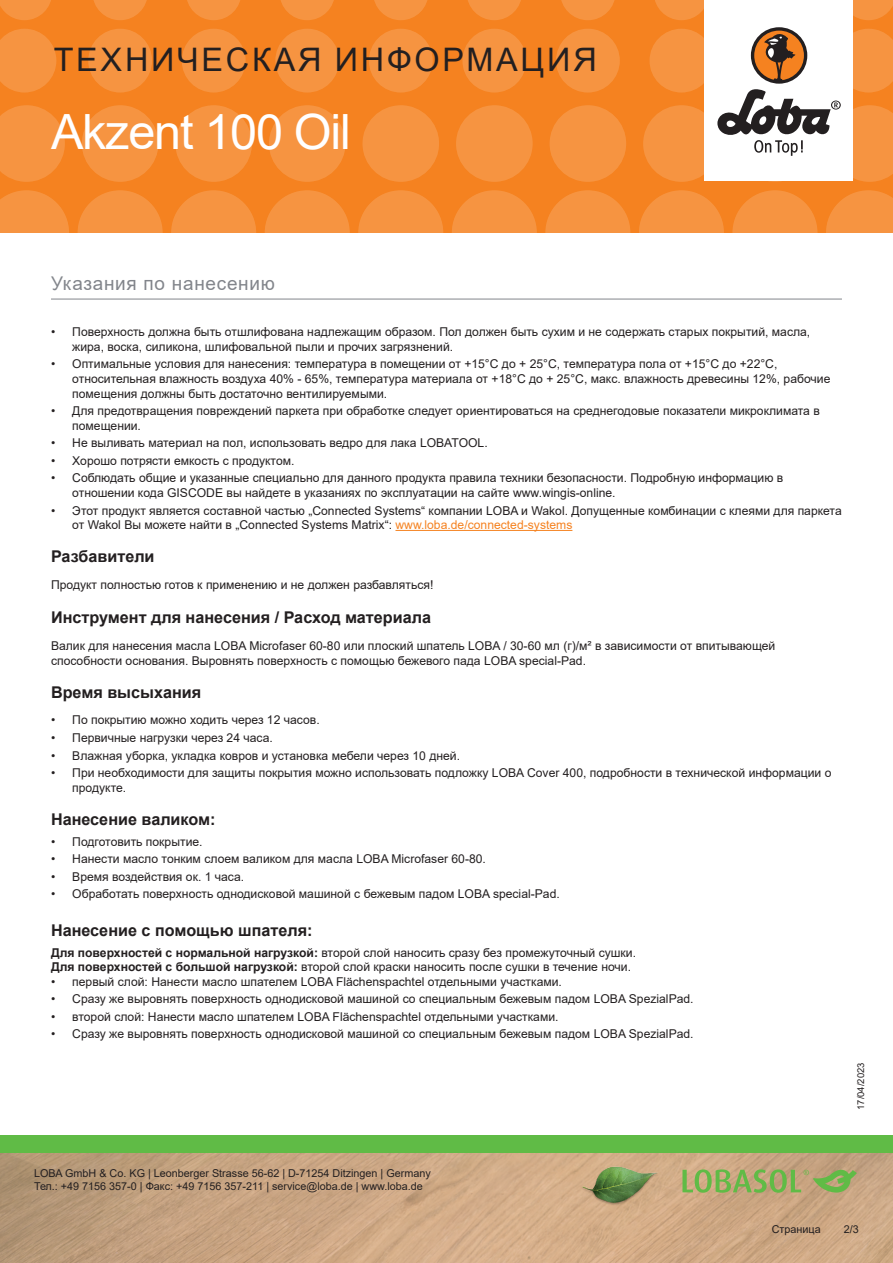
<style>
.page{position:relative;width:893px;height:1263px;background:#fff}
.page>*{position:absolute;margin:0;border:0;box-sizing:border-box;transform-origin:0 0}
.Produktname_Arial{font:48.6px "Arial";letter-spacing:-.025em;color:#fff}
.t1{font:32.4px "Arial";letter-spacing:.085em;color:#231f20}
.Titel_grau_Arial{font:18.9px "Arial";letter-spacing:.04em;color:#82858b}
.h1_Arial{font:700 16.2px "Arial";color:#231f20}
.Text_Arial{font:12.15px/14.5px "Arial";color:#231f20}
.t2{font:10.8px/12.9px "Arial";color:#231f20}
.t3{font:9.45px "Arial";color:#231f20}
.s1{color:#f58220}
.s2{font-weight:700}
</style>
<div class="page">
<div style="left:0;top:0;width:893px;height:233px;background:#f58220"></div>
<svg style="left:0;top:190px;width:69px;height:43px"></svg>
<svg style="left:78px;top:190px;width:85px;height:85px;fill:#f69441"></svg>
<svg style="left:171px;top:190px;width:85px;height:85px;fill:#f69441"></svg>
<svg style="left:265px;top:190px;width:85px;height:85px;fill:#f69441"></svg>
<svg style="left:358px;top:190px;width:85px;height:85px;fill:#f69441"></svg>
<svg style="left:545px;top:190px;width:85px;height:85px;fill:#f69441"></svg>
<svg style="left:452px;top:190px;width:85px;height:85px;fill:#f69441"></svg>
<svg style="left:732px;top:190px;width:85px;height:85px;fill:#f69441"></svg>
<svg style="left:639px;top:190px;width:85px;height:85px;fill:#f69441"></svg>
<svg style="left:826px;top:190px;width:67px;height:43px"></svg>
<svg style="left:0;top:105px;width:65px;height:77px"></svg>
<svg style="left:82px;top:105px;width:76px;height:77px"></svg>
<svg style="left:175px;top:105px;width:77px;height:77px"></svg>
<svg style="left:269px;top:105px;width:76px;height:77px"></svg>
<svg style="left:456px;top:105px;width:77px;height:77px"></svg>
<svg style="left:362px;top:105px;width:77px;height:77px"></svg>
<svg style="left:550px;top:105px;width:76px;height:77px"></svg>
<svg style="left:0;top:29px;width:56px;height:63px"></svg>
<svg style="left:182px;top:29px;width:64px;height:63px"></svg>
<svg style="left:88px;top:29px;width:64px;height:63px"></svg>
<svg style="left:275px;top:29px;width:64px;height:63px"></svg>
<svg style="left:462px;top:29px;width:64px;height:63px"></svg>
<svg style="left:369px;top:29px;width:64px;height:63px"></svg>
<svg style="left:556px;top:29px;width:64px;height:63px"></svg>
<svg style="left:0;top:0;width:51px;height:20px"></svg>
<svg style="left:187px;top:0;width:53px;height:20px"></svg>
<svg style="left:468px;top:0;width:53px;height:20px"></svg>
<svg style="left:655px;top:0;width:49px;height:20px"></svg>
<svg style="left:93px;top:0;width:54px;height:20px"></svg>
<svg style="left:374px;top:0;width:54px;height:20px"></svg>
<svg style="left:281px;top:0;width:53px;height:20px"></svg>
<svg style="left:561px;top:0;width:54px;height:20px"></svg>
<svg style="left:853px;top:0;width:40px;height:20px"></svg>
<img style="left:0;top:1152px;width:893px;height:111px">
<div style="left:0;top:1135px;width:893px;height:17px;background:#60bb46"></div>
<div style="left:704px;top:0;width:149px;height:181px;background:#fff"></div>
<svg style="left:643px;top:29px;width:250px;height:153px"></svg>
<img style="left:578px;top:1161px;width:82px;height:81px">
<svg style="left:682px;top:1169px;width:175px;height:24px;background:#9fac69"></svg>
<hr style="left:395px;top:530px;width:177px;height:1px;background:#f58220">
<hr style="left:51px;top:299px;width:791px;height:1px;background:#82858b">
<h2 class="t1" style="left:54px;top:37px;width:544px">ТЕХНИЧЕСКАЯ ИНФОРМАЦИЯ</h2>
<p class="Produktname_Arial" style="left:51px;top:99px;width:301px">Akzent 100 Oil</p>
<p class="Titel_grau_Arial" style="left:51px;top:270px;width:225px">Указания по нанесению</p>
<p class="Text_Arial" style="left:72px;top:325px;width:739px;text-indent:-21px">• Поверхность должна быть отшлифована надлежащим образом. Пол должен быть сухим и не содержать старых покрытий, масла, жира, воска, силикона, шлифовальной пыли и прочих загрязнений.</p>
<p class="Text_Arial" style="left:72px;top:357px;width:760px;text-indent:-21px">• Оптимальные условия для нанесения: температура в помещении от +15°C до + 25°C, температура пола от +15°C до +22°C, относительная влажность воздуха 40% - 65%, температура материала от +18°C до + 25°C, макс. влажность древесины 12%, рабочие помещения должны быть достаточно вентилируемыми.</p>
<p class="Text_Arial" style="left:72px;top:403px;width:749px;text-indent:-21px">• Для предотвращения повреждений паркета при обработке следует ориентироваться на среднегодовые показатели микроклимата в помещении.</p>
<p class="Text_Arial" style="left:51px;top:436px;width:438px">• Не выливать материал на пол, использовать ведро для лака LOBATOOL.</p>
<p class="Text_Arial" style="left:51px;top:453px;width:245px">• Хорошо потрясти емкость с продуктом.</p>
<p class="Text_Arial" style="left:72px;top:471px;width:713px;text-indent:-21px">• Соблюдать общие и указанные специально для данного продукта правила техники безопасности. Подробную информацию в отношении кода GISCODE вы найдете в указаниях по эксплуатации на сайте www.wingis-online.</p>
<p class="Text_Arial" style="left:72px;top:503px;width:771px;text-indent:-21px">• Этот продукт является составной частью „Connected Systems“ компании LOBA и Wakol. Допущенные комбинации с клеями для паркета от Wakol Вы можете найти в „Connected Systems Matrix“: <span class="s1">www.loba.de/connected-systems</span></p>
<p class="h1_Arial" style="left:51px;top:545px;width:105px">Разбавители</p>
<p class="Text_Arial" style="left:51px;top:577px;width:384px">Продукт полностью готов к применению и не должен разбавляться!</p>
<p class="h1_Arial" style="left:51px;top:606px;width:382px">Инструмент для нанесения / Расход материала</p>
<p class="Text_Arial" style="left:51px;top:638px;width:726px">Валик для нанесения масла LOBA Microfaser 60-80 или плоский шпатель LOBA / 30-60 мл (г)/м² в зависимости от впитывающей способности основания. Выровнять поверхность с помощью бежевого пада LOBA special-Pad.</p>
<p class="h1_Arial" style="left:51px;top:680px;width:152px">Время высыхания</p>
<p class="Text_Arial" style="left:51px;top:713px;width:270px">• По покрытию можно ходить через 12 часов.</p>
<p class="Text_Arial" style="left:51px;top:730px;width:223px">• Первичные нагрузки через 24 часа.</p>
<p class="Text_Arial" style="left:51px;top:748px;width:411px">• Влажная уборка, укладка ковров и установка мебели через 10 дней.</p>
<p class="Text_Arial" style="left:72px;top:765px;width:761px;text-indent:-21px">• При необходимости для защиты покрытия можно использовать подложку LOBA Cover 400, подробности в технической информации о продукте.</p>
<p class="h1_Arial" style="left:51px;top:808px;width:166px">Нанесение валиком:</p>
<p class="Text_Arial" style="left:51px;top:834px;width:153px">• Подготовить покрытие.</p>
<p class="Text_Arial" style="left:51px;top:852px;width:436px">• Нанести масло тонким слоем валиком для масла LOBA Microfaser 60-80.</p>
<p class="Text_Arial" style="left:51px;top:869px;width:195px">• Время воздействия ок. 1 часа.</p>
<p class="Text_Arial" style="left:51px;top:887px;width:510px">• Обработать поверхность однодисковой машиной с бежевым падом LOBA special-Pad.</p>
<p class="h1_Arial" style="left:51px;top:918px;width:263px">Нанесение с помощью шпателя:</p>
<p class="Text_Arial" style="left:51px;top:945px;width:586px"><span class="s2">Для поверхностей с нормальной нагрузкой:</span> второй слой наносить сразу без промежуточный сушки.</p>
<p class="Text_Arial" style="left:51px;top:959px;width:581px"><span class="s2">Для поверхностей с большой нагрузкой:</span> второй слой краски наносить после сушки в течение ночи.</p>
<p class="Text_Arial" style="left:51px;top:974px;width:512px">• первый слой: Нанести масло шпателем LOBA Flächenspachtel отдельными участками.</p>
<p class="Text_Arial" style="left:51px;top:992px;width:644px">• Сразу же выровнять поверхность однодисковой машиной со специальным бежевым падом LOBA SpezialPad.</p>
<p class="Text_Arial" style="left:51px;top:1009px;width:509px">• второй слой: Нанести масло шпателем LOBA Flächenspachtel отдельными участками.</p>
<p class="Text_Arial" style="left:51px;top:1027px;width:644px">• Сразу же выровнять поверхность однодисковой машиной со специальным бежевым падом LOBA SpezialPad.</p>
<p class="t2" style="left:34px;top:1167px;width:398px">LOBA GmbH &amp; Co. KG | Leonberger Strasse 56-62 | D-71254 Ditzingen | Germany<br>Тел.: +49 7156 357-0 | Факс: +49 7156 357-211 | service@loba.de | www.loba.de</p>
<p class="t3" style="left:854px;top:1110px;width:49px;rotate:-90deg">17/04/2023</p>
<p class="t2" style="left:772px;top:1222px;width:50px">Страница</p>
<p class="t2" style="left:844px;top:1222px;width:17px">2/3</p>
</div>
